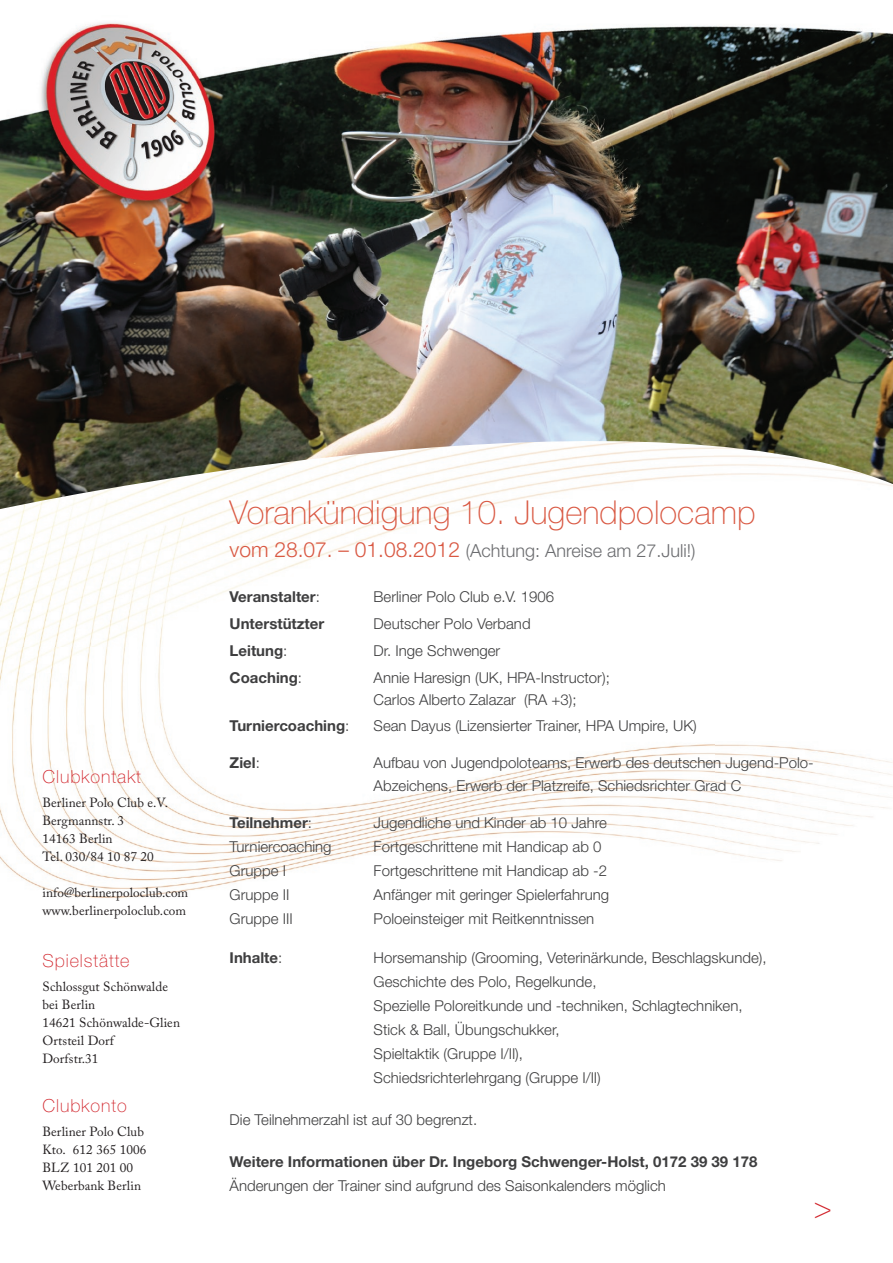
<style>
.page{position:relative;width:893px;height:1263px;background:#fff}
.page>*{position:absolute;margin:0;border:0;box-sizing:border-box;transform-origin:0 0}
.t1{font:100 33px "Helvetica Neue";color:#d95842}
.t2{font:100 30px "Helvetica Neue";color:#d1232a}
.t3{font:300 18px "Helvetica Neue";color:#6c6d70}
.t4{font:100 18px "Helvetica Neue";letter-spacing:.05em;color:#d1232a}
.t5{font:300 15px/24px "Helvetica Neue";color:#3e3e3f}
.t6{font:700 15px "Helvetica Neue";color:#3e3e3f}
.t7{font:13.2px/18px "Adobe Caslon Pro";letter-spacing:.005em;color:#231f20}
.s1{font-size:21px;color:#d95842}
.s2{font-weight:300}
</style>
<div class="page">
<img style="left:0;top:509px;width:893px;height:389px">
<img style="left:0;top:22px;width:893px;height:487px">
<p class="t4" style="left:43px;top:766px;width:100px">Clubkontakt</p>
<p class="t7" style="left:43px;top:793px;width:127px">Berliner Polo Club e.V.<br>Bergmannstr. 3<br>14163 Berlin<br>Tel. 030/84 10 87 20</p>
<p class="t7" style="left:43px;top:883px;width:147px">info@berlinerpoloclub.com www.berlinerpoloclub.com</p>
<p class="t4" style="left:43px;top:951px;width:89px">Spielstätte</p>
<p class="t7" style="left:43px;top:977px;width:139px">Schlossgut Schönwalde bei Berlin<br>14621 Schönwalde-Glien<br>Ortsteil Dorf<br>Dorfstr.31</p>
<p class="t4" style="left:43px;top:1095px;width:86px">Clubkonto</p>
<p class="t7" style="left:43px;top:1122px;width:105px">Berliner Polo Club<br>Kto. 612 365 1006<br>BLZ 101 201 00<br>Weberbank Berlin</p>
<h1 class="t1" style="left:230px;top:493px;width:527px">Vorankündigung 10. Jugendpolocamp</h1>
<p class="t3" style="left:230px;top:539px;width:467px"><span class="s1">vom 28.07. – 01.08.2012</span> (Achtung: Anreise am 27.Juli!)</p>
<p class="t6" style="left:230px;top:587px;width:92px">Veranstalter<span class="s2">:</span></p>
<p class="t5" style="left:374px;top:584px;width:182px">Berliner Polo Club e.V. 1906</p>
<p class="t6" style="left:230px;top:614px;width:96px">Unterstützter</p>
<p class="t5" style="left:374px;top:611px;width:159px">Deutscher Polo Verband</p>
<p class="t6" style="left:230px;top:641px;width:59px">Leitung<span class="s2">:</span></p>
<p class="t5" style="left:374px;top:638px;width:128px">Dr. Inge Schwenger</p>
<p class="t6" style="left:230px;top:668px;width:74px">Coaching<span class="s2">:</span></p>
<p class="t5" style="left:374px;top:666px;width:238px;line-height:22.5px">Annie Haresign (UK, HPA-Instructor);<br>Carlos Alberto Zalazar (RA +3);</p>
<p class="t6" style="left:230px;top:716px;width:121px">Turniercoaching<span class="s2">:</span></p>
<p class="t5" style="left:374px;top:713px;width:325px">Sean Dayus (Lizensierter Trainer, HPA Umpire, UK)</p>
<p class="t6" style="left:230px;top:753px;width:32px">Ziel<span class="s2">:</span></p>
<p class="t5" style="left:374px;top:751px;width:442px;line-height:22.5px">Aufbau von Jugendpoloteams, Erwerb des deutschen Jugend-Polo-<br>Abzeichens, Erwerb der Platzreife, Schiedsrichter Grad C</p>
<p class="t6" style="left:230px;top:813px;width:84px">Teilnehmer<span class="s2">:</span></p>
<p class="t5" style="left:374px;top:810px;width:235px">Jugendliche und Kinder ab 10 Jahre</p>
<p class="t5" style="left:230px;top:834px;width:103px">Turniercoaching</p>
<p class="t5" style="left:374px;top:834px;width:229px">Fortgeschrittene mit Handicap ab 0</p>
<p class="t5" style="left:230px;top:858px;width:58px">Gruppe I</p>
<p class="t5" style="left:374px;top:858px;width:235px">Fortgeschrittene mit Handicap ab -2</p>
<p class="t5" style="left:230px;top:882px;width:61px">Gruppe II</p>
<p class="t5" style="left:374px;top:882px;width:237px">Anfänger mit geringer Spielerfahrung</p>
<p class="t5" style="left:230px;top:906px;width:65px">Gruppe III</p>
<p class="t5" style="left:374px;top:906px;width:222px">Poloeinsteiger mit Reitkenntnissen</p>
<p class="t6" style="left:230px;top:948px;width:54px">Inhalte<span class="s2">:</span></p>
<p class="t5" style="left:374px;top:945px;width:394px">Horsemanship (Grooming, Veterinärkunde, Beschlagskunde), Geschichte des Polo, Regelkunde,<br>Spezielle Poloreitkunde und -techniken, Schlagtechniken, Stick &amp; Ball, Übungschukker,<br>Spieltaktik (Gruppe I/II),<br>Schiedsrichterlehrgang (Gruppe I/II)</p>
<p class="t5" style="left:230px;top:1107px;width:249px">Die Teilnehmerzahl ist auf 30 begrenzt.</p>
<p class="t6" style="left:230px;top:1152px;width:529px">Weitere Informationen über Dr. Ingeborg Schwenger-Holst, 0172 39 39 178</p>
<p class="t5" style="left:230px;top:1173px;width:438px">Änderungen der Trainer sind aufgrund des Saisonkalenders möglich</p>
<h2 class="t2" style="left:814px;top:1190px;width:19px">&gt;</h2>
</div>
